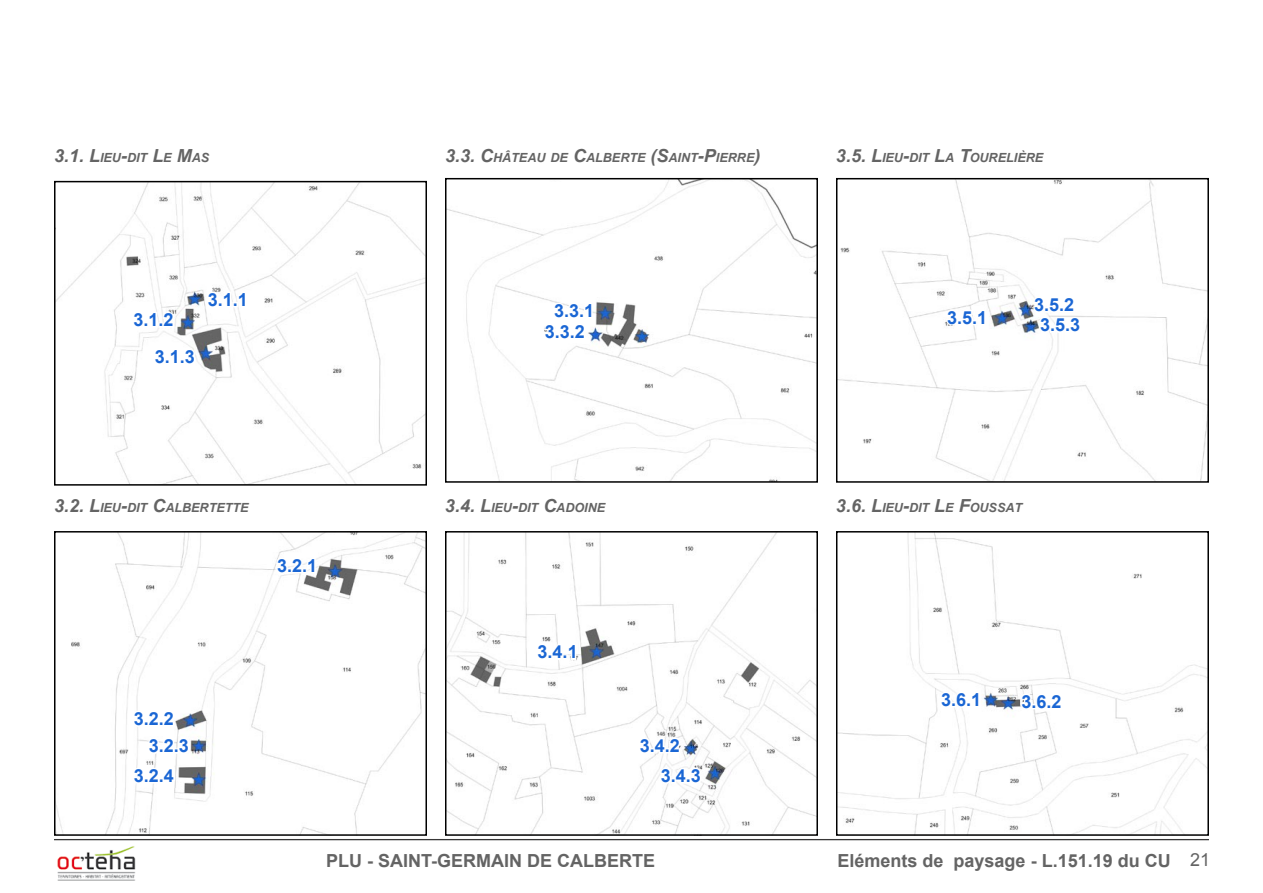
<style>
.page{position:relative;width:1263px;height:893px;background:#fff}
.page>*{position:absolute;margin:0;border:0;box-sizing:border-box;transform-origin:0 0}
.t1{font:700 18px/27.2px "Arial";color:#1a66d4}
.t2{font:700 18px "Arial";color:#646464}
.t3{font:italic 700 12.6px "Arial";color:#646464}
.s1{font-size:18px}
.s2{font-weight:400}
</style>
<div class="page">
<hr style="left:54px;top:839px;width:1155px;height:1px;background:#373636">
<img style="left:57px;top:846px;width:79px;height:35px">
<img style="left:57px;top:184px;width:367px;height:299px">
<div style="left:54px;top:181px;width:373px;height:305px;border:2px solid #000"></div>
<svg style="left:205px;top:289px;width:43px;height:20px"></svg>
<img style="left:57px;top:534px;width:367px;height:299px">
<div style="left:54px;top:531px;width:373px;height:305px;border:2px solid #000"></div>
<svg style="left:274px;top:555px;width:43px;height:20px"></svg>
<img style="left:448px;top:181px;width:367px;height:299px">
<div style="left:445px;top:178px;width:373px;height:305px;border:2px solid #000"></div>
<img style="left:448px;top:534px;width:367px;height:299px">
<div style="left:445px;top:531px;width:373px;height:305px;border:2px solid #000"></div>
<svg style="left:535px;top:639px;width:43px;height:23px"></svg>
<img style="left:839px;top:181px;width:367px;height:299px">
<div style="left:836px;top:178px;width:373px;height:305px;border:2px solid #000"></div>
<svg style="left:944px;top:307px;width:43px;height:20px"></svg>
<img style="left:839px;top:534px;width:367px;height:299px">
<div style="left:836px;top:531px;width:373px;height:305px;border:2px solid #000"></div>
<svg style="left:131px;top:708px;width:46px;height:21px"></svg>
<svg style="left:146px;top:735px;width:46px;height:21px"></svg>
<svg style="left:131px;top:763px;width:45px;height:23px"></svg>
<svg style="left:542px;top:300px;width:52px;height:42px"></svg>
<svg style="left:131px;top:310px;width:45px;height:20px"></svg>
<svg style="left:152px;top:346px;width:46px;height:21px"></svg>
<svg style="left:637px;top:733px;width:46px;height:22px"></svg>
<svg style="left:658px;top:763px;width:46px;height:23px"></svg>
<svg style="left:1031px;top:294px;width:52px;height:41px"></svg>
<svg style="left:938px;top:689px;width:43px;height:21px"></svg>
<svg style="left:1019px;top:691px;width:45px;height:21px"></svg>
<p class="t3" style="left:54px;top:149px;width:157px"><span class="s1">3.1. L</span>IEU<span class="s1">-</span>DIT <span class="s1">L</span>E <span class="s1">M</span>AS</p>
<p class="t3" style="left:445px;top:149px;width:317px"><span class="s1">3.3. C</span>HÂTEAU DE <span class="s1">C</span>ALB ERTE <span class="s1">(S</span>AINT<span class="s1">-P</span>IERRE<span class="s1">)</span></p>
<p class="t3" style="left:836px;top:149px;width:209px"><span class="s1">3.5. L</span>IEU<span class="s1">-</span>DIT <span class="s1">L</span>A <span class="s1">T</span>OURELIÈRE</p>
<h1 class="t1" style="left:155px;top:302px;width:42px;line-height:36.9px;text-indent:-21px">3.1.2<br>3.1.3</h1>
<h1 class="t1" style="left:208px;top:286px;width:42px">3.1.1</h1>
<h1 class="t1" style="left:554px;top:298px;width:42px">3.3.1</h1>
<h1 class="t1" style="left:545px;top:319px;width:42px">3.3.2</h1>
<h1 class="t1" style="left:947px;top:304px;width:42px">3.5.1</h1>
<h1 class="t1" style="left:1034px;top:295px;width:47px;line-height:20.2px;text-align:center">3.5.2<br>3.5.3</h1>
<p class="t3" style="left:54px;top:499px;width:196px"><span class="s1">3.2. L</span>IEU<span class="s1">-</span>DIT <span class="s1">C</span>ALBERTETTE</p>
<h1 class="t1" style="left:277px;top:553px;width:42px">3.2.1</h1>
<p class="t3" style="left:445px;top:499px;width:162px"><span class="s1">3.4. L</span>IEU<span class="s1">-</span>DIT <span class="s1">C</span>ADOINE</p>
<p class="t3" style="left:836px;top:499px;width:188px"><span class="s1">3.6. L</span>IEU<span class="s1">-</span>DIT <span class="s1">L</span>E <span class="s1">F</span>OUSSAT</p>
<h1 class="t1" style="left:149px;top:706px;width:42px;text-indent:-15px">3.2.2<br>3.2.3</h1>
<h1 class="t1" style="left:134px;top:763px;width:42px">3.2.4</h1>
<h1 class="t1" style="left:538px;top:639px;width:42px">3.4.1</h1>
<h1 class="t1" style="left:661px;top:731px;width:42px;line-height:30.2px;text-indent:-21px">3.4.2<br>3.4.3</h1>
<h1 class="t1" style="left:941px;top:687px;width:42px">3.6.1</h1>
<h1 class="t1" style="left:1021px;top:688px;width:42px">3.6.2</h1>
<h1 class="t2" style="left:326px;top:849px;width:331px">PLU - SAiNT-GERMAIN DE CALBERTE</h1>
<h1 class="t2" style="left:837px;top:849px;width:374px">Eléments de paysage - L.151.19 du CU <span class="s2">21</span></h1>
</div>
